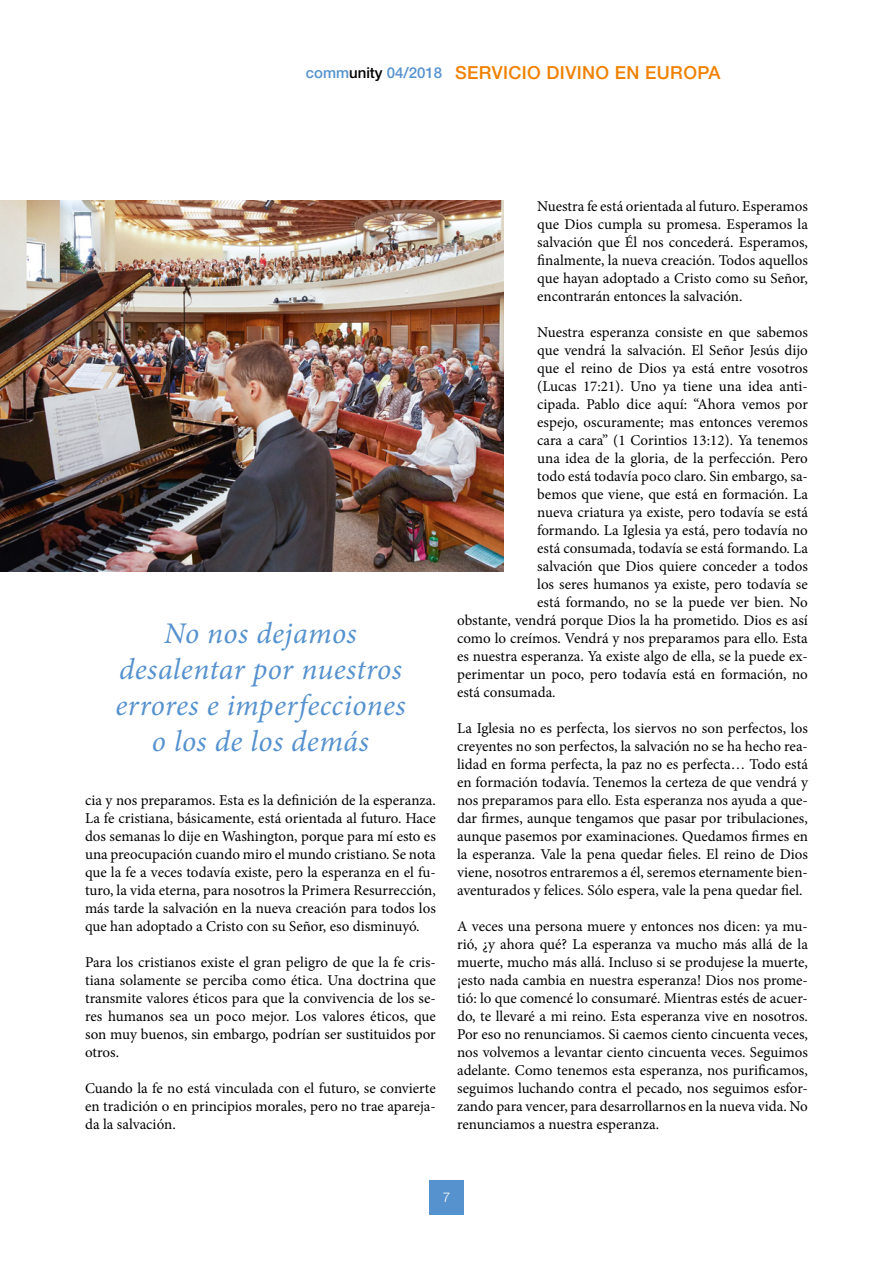
<style>
.page{position:relative;width:893px;height:1263px;background:#fff}
.page>*{position:absolute;margin:0;border:0;box-sizing:border-box;transform-origin:0 0}
.t1{font:italic 30px/36px "Minion Pro";letter-spacing:.015em;color:#5692ce;text-align:center}
.t2{font:500 18px "Helvetica Neue LTW1 G";letter-spacing:.02em;color:#f08100}
.t3{font:15px/18px "Minion Pro";color:#000;text-align:justify}
.t4{font:300 13.5px "Helvetica Neue LTW1 G";color:#fff}
.s1{font-size:15px;color:#5692ce}
.s2{font-size:15px;color:#000}
</style>
<div class="page">
<div style="left:429px;top:1180px;width:34px;height:34px;background:#5692ce"></div>
<img style="left:0;top:201px;width:503px;height:370px">
<p class="t2" style="left:306px;top:61px;width:416px"><span class="s1">comm</span><span class="s2">unity</span> <span class="s1">04/2018</span> SERVICIO DIVINO EN EUROPA</p>
<h1 class="t1" style="left:115px;top:616px;width:292px">No nos dejamos desalentar por nuestros errores e imperfecciones o los de los demás</h1>
<p class="t3" style="left:85px;top:791px;width:352px">cia y nos preparamos. Esta es la definición de la esperanza.<br>La fe cristiana, básicamente, está orientada al futuro. Hace dos semanas lo dije en Washington, porque para mí esto es una preocupación cuando miro el mundo cristiano. Se nota que la fe a veces todavía existe, pero la esperanza en el fu&shy;turo, la vida eterna, para nosotros la Primera Resurrección, más tarde la salvación en la nueva creación para todos los que han adoptado a Cristo con su Señor, eso disminuyó.</p>
<p class="t3" style="left:85px;top:953px;width:352px">Para los cristianos existe el gran peligro de que la fe cris&shy;tiana solamente se perciba como ética. Una doctrina que transmite valores éticos para que la convivencia de los se&shy;res humanos sea un poco mejor. Los valores éticos, que son muy buenos, sin embargo, podrían ser sustituidos por otros.</p>
<p class="t3" style="left:85px;top:1079px;width:352px">Cuando la fe no está vinculada con el futuro, se convierte en tradición o en principios morales, pero no trae apareja&shy;da la salvación.</p>
<p class="t3" style="left:537px;top:197px;width:272px">Nuestra fe está orientada al futuro. Esperamos que Dios cumpla su promesa. Esperamos la salvación que Él nos concederá. Esperamos, finalmente, la nueva creación. Todos aquellos que hayan adoptado a Cristo como su Señor, encontrarán entonces la salvación.</p>
<p class="t3" style="left:537px;top:323px;width:272px">Nuestra esperanza consiste en que sabemos</p>
<p class="t3" style="left:537px;top:341px;width:272px">que vendrá la salvación. El Señor Jesús dijo</p>
<p class="t3" style="left:537px;top:359px;width:272px">que el reino de Dios ya está entre vosotros</p>
<p class="t3" style="left:537px;top:377px;width:272px">(Lucas 17:21). Uno ya tiene una idea anti-</p>
<p class="t3" style="left:537px;top:395px;width:272px">cipada. Pablo dice aquí: “Ahora vemos por</p>
<p class="t3" style="left:537px;top:413px;width:272px">espejo, oscuramente; mas entonces veremos</p>
<p class="t3" style="left:537px;top:431px;width:272px">cara a cara” (1 Corintios 13:12). Ya tenemos</p>
<p class="t3" style="left:537px;top:449px;width:272px">una idea de la gloria, de la perfección. Pero</p>
<p class="t3" style="left:537px;top:467px;width:272px">todo está todavía poco claro. Sin embargo, sa-</p>
<p class="t3" style="left:537px;top:485px;width:272px">bemos que viene, que está en formación. La</p>
<p class="t3" style="left:537px;top:503px;width:272px">nueva criatura ya existe, pero todavía se está</p>
<p class="t3" style="left:537px;top:521px;width:272px">formando. La Iglesia ya está, pero todavía no</p>
<p class="t3" style="left:537px;top:539px;width:272px">está consumada, todavía se está formando. La</p>
<p class="t3" style="left:537px;top:557px;width:272px">salvación que Dios quiere conceder a todos</p>
<p class="t3" style="left:537px;top:575px;width:272px">los seres humanos ya existe, pero todavía se</p>
<p class="t3" style="left:537px;top:593px;width:272px">está formando, no se la puede ver bien. No</p>
<p class="t3" style="left:457px;top:611px;width:352px">obstante, vendrá porque Dios la ha prometido. Dios es así</p>
<p class="t3" style="left:457px;top:629px;width:352px">como lo creímos. Vendrá y nos preparamos para ello. Esta</p>
<p class="t3" style="left:457px;top:647px;width:352px">es nuestra esperanza. Ya existe algo de ella, se la puede ex-</p>
<p class="t3" style="left:457px;top:665px;width:352px">perimentar un poco, pero todavía está en formación, no</p>
<p class="t3" style="left:457px;top:683px;width:100px">está consumada.</p>
<p class="t3" style="left:457px;top:719px;width:352px">La Iglesia no es perfecta, los siervos no son perfectos, los creyentes no son perfectos, la salvación no se ha hecho rea&shy;lidad en forma perfecta, la paz no es perfecta… Todo está en formación todavía. Tenemos la certeza de que vendrá y nos preparamos para ello. Esta esperanza nos ayuda a que&shy;dar firmes, aunque tengamos que pasar por tribulaciones, aunque pasemos por examinaciones. Quedamos firmes en la esperanza. Vale la pena quedar fieles. El reino de Dios viene, nosotros entraremos a él, seremos eternamente bien&shy;aventurados y felices. Sólo espera, vale la pena quedar fiel.</p>
<p class="t3" style="left:457px;top:917px;width:352px">A veces una persona muere y entonces nos dicen: ya mu&shy;rió, ¿y ahora qué? La esperanza va mucho más allá de la muerte, mucho más allá. Incluso si se produjese la muerte, ¡esto nada cambia en nuestra esperanza! Dios nos prome&shy;tió: lo que comencé lo consumaré. Mientras estés de acuer&shy;do, te llevaré a mi reino. Esta esperanza vive en nosotros.<br>Por eso no renunciamos. Si caemos ciento cincuenta veces, nos volvemos a levantar ciento cincuenta veces. Seguimos adelante. Como tenemos esta esperanza, nos purificamos, seguimos luchando contra el pecado, nos seguimos esfor&shy;zando para vencer, para desarrollarnos en la nueva vida. No renunciamos a nuestra esperanza.</p>
<p class="t4" style="left:443px;top:1189px;width:9px">7</p>
</div>
